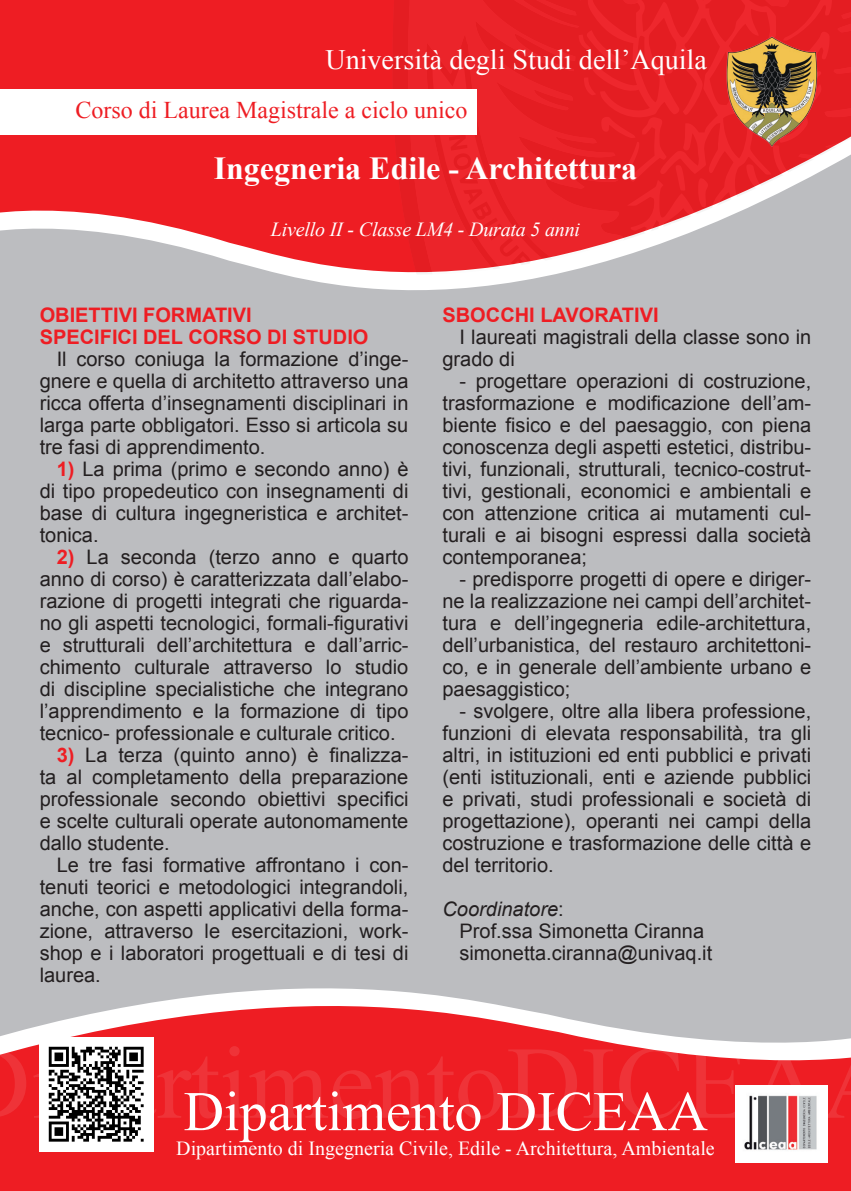
<style>
.page{position:relative;width:851px;height:1191px;background:#fff}
.page>*{position:absolute;margin:0;border:0;box-sizing:border-box;transform-origin:0 0}
.t1{font:103.2px "Times New Roman";color:#fff}
.t2{font:56px "Times New Roman";color:#fff}
.Pa12{font:700 32px "Times New Roman";color:#fff}
.t3{font:28px "Times New Roman";color:#fff}
.t4{font:24px "Times New Roman";color:#ee1d23}
.Normale{font:20px/22px "Arial";color:#231f20;text-align:justify}
.t5{font:20px "Times New Roman";color:#fff}
.Normale-2{font:700 20px "Arial";color:#ee1d23}
.Pa12-2{font:italic 20px "Times New Roman";letter-spacing:-.01em;color:#fff}
.Normale-3{font:italic 20px "Arial";color:#231f20}
.s1{font-weight:700;color:#ee1d23}
.s2{font-style:normal}
</style>
<div class="page">
<div style="left:0;top:0;width:850px;height:1191px;background:#bcbdc0"></div>
<svg style="left:0;top:0;width:391px;height:290px;fill:#ee1d23"></svg>
<svg style="left:0;top:988px;width:850px;height:203px;fill:#ee1d23"></svg>
<svg style="left:391px;top:0;width:17px;height:290px;fill:#e51d23"></svg>
<svg style="left:408px;top:0;width:37px;height:291px;fill:#eb242a"></svg>
<svg style="left:445px;top:0;width:405px;height:290px"></svg>
<img style="left:724px;top:34px;width:93px;height:112px">
<img style="left:735px;top:1085px;width:92px;height:77px">
<img style="left:40px;top:1037px;width:113px;height:114px">
<div style="left:0;top:89px;width:477px;height:45px;background:#fff"></div>
<p class="t3" style="left:325px;top:40px;width:383px">Università degli Studi dell’Aquila</p>
<p class="t4" style="left:75px;top:94px;width:393px">Corso di Laurea Magistrale a ciclo unico</p>
<p class="Pa12" style="left:214px;top:146px;width:425px">Ingegneria Edile - Architettura</p>
<p class="Pa12-2" style="left:271px;top:215px;width:311px">Livello II - Classe LM4 - Durata 5 anni</p>
<p class="Normale-2" style="left:40px;top:302px;width:213px">OBIETTIVI FORMATIVI</p>
<p class="Normale-2" style="left:40px;top:324px;width:330px">SPECIFICI DEL CORSO DI STUDIO</p>
<p class="Normale" style="left:40px;top:348px;width:370px;text-indent:17px">Il corso coniuga la formazione d’inge&shy;gnere e quella di architetto attraverso una ricca offerta d’insegnamenti disciplinari in larga parte obbligatori. Esso si articola su tre fasi di apprendimento.</p>
<p class="Normale" style="left:40px;top:458px;width:370px;text-indent:17px"><span class="s1">1)</span> La prima (primo e secondo anno) è di tipo propedeutico con insegnamenti di base di cultura ingegneristica e architet&shy;tonica.</p>
<p class="Normale" style="left:40px;top:546px;width:370px;text-indent:17px"><span class="s1">2)</span> La seconda (terzo anno e quarto anno di corso) è caratterizzata dall’elabo&shy;razione di progetti integrati che riguarda&shy;no gli aspetti tecnologici, formali-figurativi e strutturali dell’architettura e dall’arric&shy;chimento culturale attraverso lo studio di discipline specialistiche che integrano l’apprendimento e la formazione di tipo tecnico- professionale e culturale critico.</p>
<p class="Normale" style="left:40px;top:744px;width:370px;text-indent:17px"><span class="s1">3)</span> La terza (quinto anno) è finalizza&shy;ta al completamento della preparazione professionale secondo obiettivi specifici e scelte culturali operate autonomamente dallo studente.</p>
<p class="Normale" style="left:40px;top:854px;width:370px;text-indent:17px">Le tre fasi formative affrontano i con&shy;tenuti teorici e metodologici integrandoli, anche, con aspetti applicativi della forma&shy;zione, attraverso le esercitazioni, work&shy;shop e i laboratori progettuali e di tesi di laurea.</p>
<p class="Normale-2" style="left:442px;top:302px;width:217px">SBOCCHI LAVORATIVI</p>
<p class="Normale" style="left:442px;top:326px;width:370px;text-indent:17px">I laureati magistrali della classe sono in grado di</p>
<p class="Normale" style="left:442px;top:370px;width:370px;text-indent:17px">- progettare operazioni di costruzione, trasformazione e modificazione dell’am&shy;biente fisico e del paesaggio, con piena conoscenza degli aspetti estetici, distribu&shy;tivi, funzionali, strutturali, tecnico-costrut&shy;tivi, gestionali, economici e ambientali e con attenzione critica ai mutamenti cul&shy;turali e ai bisogni espressi dalla società contemporanea;</p>
<p class="Normale" style="left:442px;top:568px;width:370px;text-indent:17px">- predisporre progetti di opere e diriger&shy;ne la realizzazione nei campi dell’architet&shy;tura e dell’ingegneria edile-architettura, dell’urbanistica, del restauro architettoni&shy;co, e in generale dell’ambiente urbano e paesaggistico;</p>
<p class="Normale" style="left:442px;top:700px;width:370px;text-indent:17px">- svolgere, oltre alla libera professione, funzioni di elevata responsabilità, tra gli altri, in istituzioni ed enti pubblici e privati (enti istituzionali, enti e aziende pubblici e privati, studi professionali e società di progettazione), operanti nei campi della costruzione e trasformazione delle città e del territorio.</p>
<p class="Normale-3" style="left:442px;top:896px;width:123px">Coordinatore<span class="s2">:</span></p>
<p class="Normale" style="left:459px;top:920px;width:246px">Prof.ssa Simonetta Ciranna</p>
<p class="Normale" style="left:459px;top:942px;width:254px">simonetta.ciranna@univaq.it</p>
<h1 class="t1" style="left:30px;top:1013px;width:793px">ipartimentoDICEA</h1>
<p class="t5" style="left:176px;top:1135px;width:540px">Dipartimento di Ingegneria Civile, Edile - Architettura, Ambientale</p>
<p class="t2" style="left:183px;top:1073px;width:526px">Dipartimento DICEAA</p>
</div>
